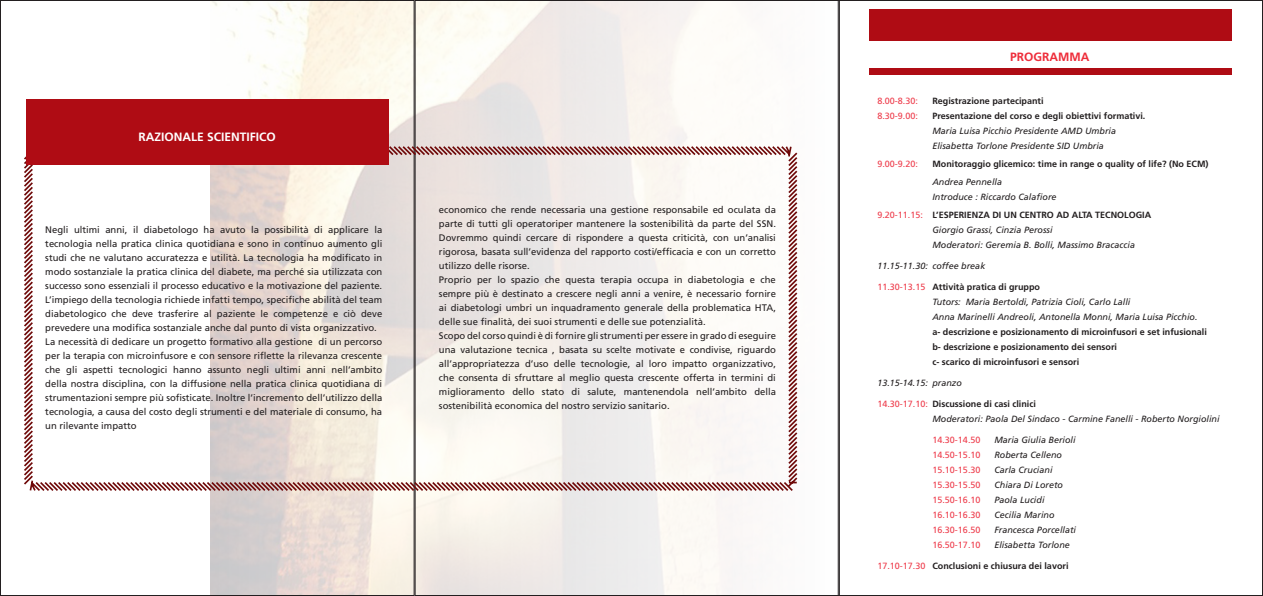
<style>
.page{position:relative;width:1263px;height:596px;background:#fff}
.page>*{position:absolute;margin:0;border:0;box-sizing:border-box;transform-origin:0 0}
.t1{font:700 12px "Frutiger";color:#fff}
.t2{font:700 12px "Frutiger";color:#ee2c39}
.t3{font:9.5px/14px "Frutiger";color:#231f20;text-align:justify}
.t4{font:italic 9px "Frutiger";color:#231f20}
.t5{font:700 9px "Frutiger";color:#231f20}
.t6{font:9px "Frutiger";color:#ee3d4c}
.s1{font-weight:400;color:#ee3d4c}
</style>
<div class="page">
<div style="left:869px;top:9px;width:363px;height:65px;background:#af0c14"></div>
<div style="left:865px;top:41px;width:371px;height:27px;background:#fff"></div>
<svg style="left:24px;top:144px;width:775px;height:348px"></svg>
<div style="left:26px;top:99px;width:363px;height:65px;background:#af0c14"></div>
<p class="t1" style="left:139px;top:130px;width:139px">RAZIONALE SCIENTIFICO</p>
<p class="t3" style="left:45px;top:222px;width:338px">Negli ultimi anni, il diabetologo ha avuto la possibilità di applicare la tecnologia nella pratica clinica quotidiana e sono in continuo aumento gli studi che ne valutano accuratezza e utilità. La tecnologia ha modificato in modo sostanziale la pratica clinica del diabete, ma perché sia utilizzata con successo sono essenziali il processo educativo e la motivazione del paziente.<br>L’impiego della tecnologia richiede infatti tempo, specifiche abilità del team diabetologico che deve trasferire al paziente le competenze e ciò deve prevedere una modifica sostanziale anche dal punto di vista organizzativo.</p>
<p class="t3" style="left:45px;top:334px;width:338px">La necessità di dedicare un progetto formativo alla gestione di un percorso per la terapia con microinfusore e con sensore riflette la rilevanza crescente che gli aspetti tecnologici hanno assunto negli ultimi anni nell’ambito della nostra disciplina, con la diffusione nella pratica clinica quotidiana di strumentazioni sempre più sofisticate. Inoltre l’incremento dell’utilizzo della tecnologia, a causa del costo degli strumenti e del materiale di consumo, ha un rilevante impatto</p>
<p class="t3" style="left:439px;top:203px;width:338px">economico che rende necessaria una gestione responsabile ed oculata da parte di tutti gli operatoriper mantenere la sostenibilità da parte del SSN.<br>Dovremmo quindi cercare di rispondere a questa criticità, con un’analisi rigorosa, basata sull’evidenza del rapporto costi/efficacia e con un corretto utilizzo delle risorse.</p>
<p class="t3" style="left:439px;top:273px;width:338px">Proprio per lo spazio che questa terapia occupa in diabetologia e che sempre più è destinato a crescere negli anni a venire, è necessario fornire ai diabetologi umbri un inquadramento generale della problematica HTA, delle sue finalità, dei suoi strumenti e delle sue potenzialità.</p>
<p class="t3" style="left:439px;top:329px;width:338px">Scopo del corso quindi è di fornire gli strumenti per essere in grado di eseguire una valutazione tecnica , basata su scelte motivate e condivise, riguardo all’appropriatezza d’uso delle tecnologie, al loro impatto organizzativo, che consenta di sfruttare al meglio questa crescente offerta in termini di miglioramento dello stato di salute, mantenendola nell’ambito della sostenibilità economica del nostro servizio sanitario.</p>
<p class="t2" style="left:1010px;top:50px;width:81px">PROGRAMMA</p>
<p class="t6" style="left:877px;top:95px;width:42px">8.00-8.30:</p>
<p class="t5" style="left:932px;top:95px;width:113px">Registrazione partecipanti</p>
<p class="t6" style="left:877px;top:110px;width:42px">8.30-9.00:</p>
<p class="t5" style="left:932px;top:110px;width:214px">Presentazione del corso e degli obiettivi formativi.</p>
<p class="t4" style="left:932px;top:125px;width:185px">Maria Luisa Picchio Presidente AMD Umbria</p>
<p class="t4" style="left:932px;top:140px;width:173px">Elisabetta Torlone Presidente SID Umbria</p>
<p class="t6" style="left:877px;top:158px;width:42px">9.00-9.20:</p>
<p class="t5" style="left:932px;top:158px;width:278px">Monitoraggio glicemico: time in range o quality of life? (No ECM)</p>
<p class="t4" style="left:932px;top:176px;width:71px">Andrea Pennella</p>
<p class="t4" style="left:932px;top:191px;width:126px">Introduce : Riccardo Calafiore</p>
<p class="t5" style="left:877px;top:209px;width:275px"><span class="s1">9.20-11.15:</span> L’ESPERIENZA DI UN CENTRO AD ALTA TECNOLOGIA</p>
<p class="t4" style="left:932px;top:224px;width:122px">Giorgio Grassi, Cinzia Perossi</p>
<p class="t4" style="left:932px;top:239px;width:204px">Moderatori: Geremia B. Bolli, Massimo Bracaccia</p>
<p class="t4" style="left:877px;top:260px;width:109px">11.15-11.30: coffee break</p>
<p class="t5" style="left:877px;top:281px;width:164px"><span class="s1">11.30-13.15</span> Attività pratica di gruppo</p>
<p class="t4" style="left:932px;top:296px;width:199px">Tutors: Maria Bertoldi, Patrizia Cioli, Carlo Lalli</p>
<p class="t4" style="left:932px;top:311px;width:267px">Anna Marinelli Andreoli, Antonella Monni, Maria Luisa Picchio.</p>
<p class="t5" style="left:932px;top:326px;width:276px">a- descrizione e posizionamento di microinfusori e set infusionali</p>
<p class="t5" style="left:932px;top:341px;width:186px">b- descrizione e posizionamento dei sensori</p>
<p class="t5" style="left:932px;top:356px;width:148px">c- scarico di microinfusori e sensori</p>
<p class="t4" style="left:877px;top:377px;width:86px">13.15-14.15: pranzo</p>
<p class="t5" style="left:877px;top:398px;width:160px"><span class="s1">14.30-17.10:</span> Discussione di casi clinici</p>
<p class="t4" style="left:932px;top:413px;width:289px">Moderatori: Paola Del Sindaco - Carmine Fanelli - Roberto Norgiolini</p>
<p class="t6" style="left:932px;top:434px;width:50px">14.30-14.50</p>
<p class="t4" style="left:994px;top:434px;width:83px">Maria Giulia Berioli</p>
<p class="t6" style="left:932px;top:449px;width:50px">14.50-15.10</p>
<p class="t4" style="left:994px;top:449px;width:69px">Roberta Celleno</p>
<p class="t6" style="left:932px;top:464px;width:50px">15.10-15.30</p>
<p class="t4" style="left:994px;top:464px;width:60px">Carla Cruciani</p>
<p class="t6" style="left:932px;top:479px;width:50px">15.30-15.50</p>
<p class="t4" style="left:994px;top:479px;width:70px">Chiara Di Loreto</p>
<p class="t6" style="left:932px;top:494px;width:50px">15.50-16.10</p>
<p class="t4" style="left:994px;top:494px;width:52px">Paola Lucidi</p>
<p class="t6" style="left:932px;top:509px;width:50px">16.10-16.30</p>
<p class="t4" style="left:994px;top:509px;width:62px">Cecilia Marino</p>
<p class="t6" style="left:932px;top:524px;width:50px">16.30-16.50</p>
<p class="t4" style="left:994px;top:524px;width:83px">Francesca Porcellati</p>
<p class="t6" style="left:932px;top:539px;width:50px">16.50-17.10</p>
<p class="t4" style="left:994px;top:539px;width:77px">Elisabetta Torlone</p>
<p class="t5" style="left:877px;top:560px;width:193px"><span class="s1">17.10-17.30</span> Conclusioni e chiusura dei lavori</p>
</div>
